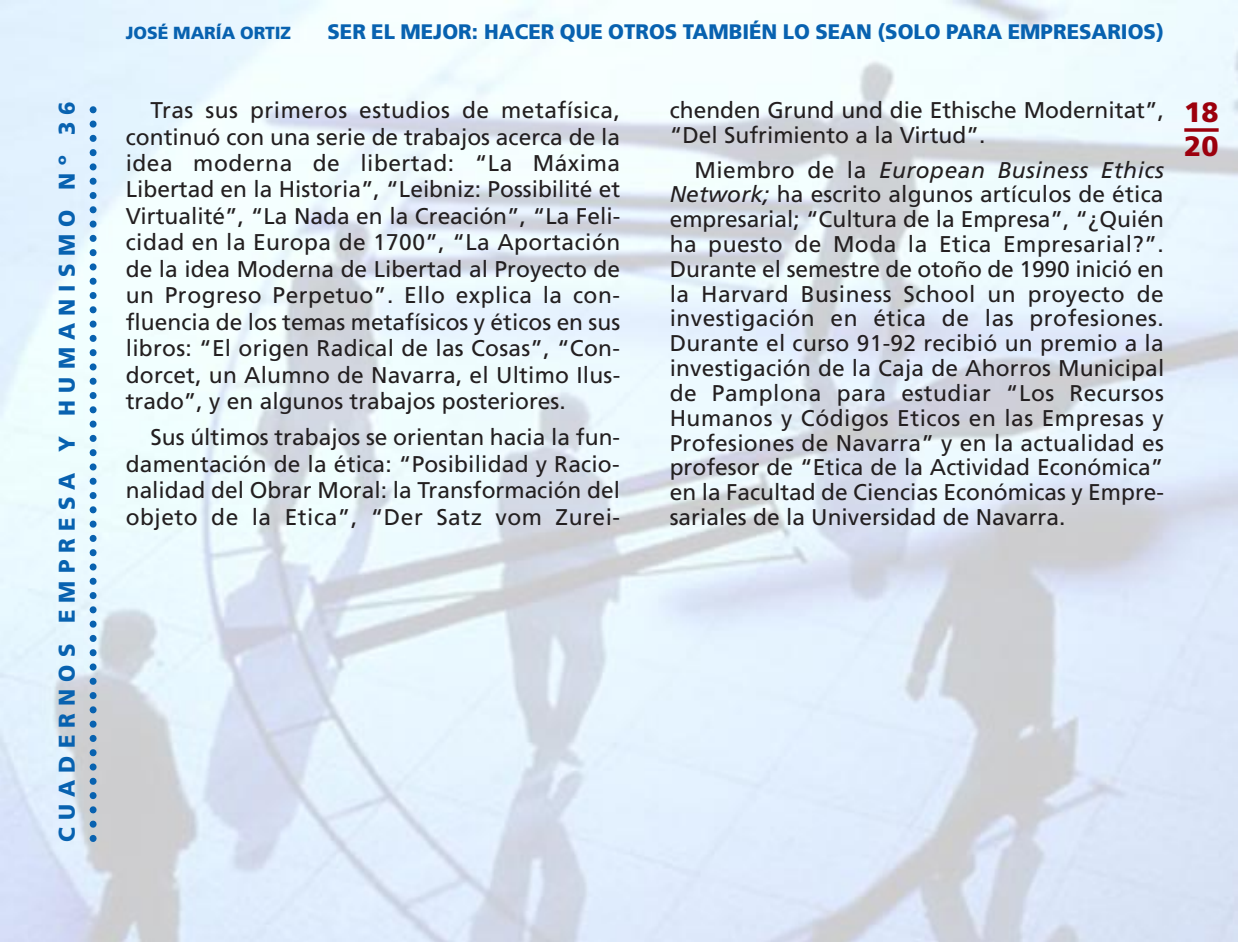
<style>
.page{position:relative;width:1239px;height:942px;background:#fff}
.page>*{position:absolute;margin:0;border:0;box-sizing:border-box;transform-origin:0 0}
.t1{font:900 28px/33.6px "Frutiger";color:#9c000d}
.t2{font:22.75px/24.8px "Frutiger";color:#231f20;text-align:justify}
.t3{font:900 22.75px "Frutiger";letter-spacing:.325em;color:#0862b0}
.t4{font:900 21px "Frutiger";color:#0862b0}
.t5{font:900 17.5px "Frutiger";color:#0862b0}
.s1{font-style:italic}
</style>
<div class="page">
<img style="left:1px;top:0;width:1236px;height:942px">
<svg style="left:1184px;top:128px;width:35px;height:4px"></svg>
<svg style="left:90px;top:101px;width:7px;height:737px;background:#92bbda"></svg>
<p class="t3" style="left:58px;top:842px;width:742px;rotate:-90deg">CUADERNOS EMPRESA Y HUMANISMO Nº 36</p>
<p class="t5" style="left:126px;top:26px;width:167px">JOSÉ MARÍA ORTIZ</p>
<p class="t4" style="left:327px;top:23px;width:838px">SER EL MEJOR: HACER QUE OTROS TAMBIÉN LO SEAN (SOLO PARA EMPRESARIOS)</p>
<p class="t2" style="left:126px;top:99px;width:496px;line-height:26.4px;text-indent:25px">Tras sus primeros estudios de metafísica, continuó con una serie de trabajos acerca de la idea moderna de libertad: “La Máxima Libertad en la Historia”, “Leibniz: Possibilité et Virtualité”, “La Nada en la Creación”, “La Feli&shy;cidad en la Europa de 1700”, “La Aportación de la idea Moderna de Libertad al Proyecto de un Progreso Perpetuo”. Ello explica la con&shy;fluencia de los temas metafísicos y éticos en sus libros: “El origen Radical de las Cosas”, “Con&shy;dorcet, un Alumno de Navarra, el Ultimo Ilus&shy;trado”, y en algunos trabajos posteriores.</p>
<p class="t2" style="left:126px;top:426px;width:496px;line-height:26.4px;text-indent:25px">Sus últimos trabajos se orientan hacia la fun&shy;damentación de la ética: “Posibilidad y Racio&shy;nalidad del Obrar Moral: la Transformación del objeto de la Etica”, “Der Satz vom Zurei-</p>
<p class="t2" style="left:670px;top:99px;width:496px">chenden Grund und die Ethische Modernitat”, “Del Sufrimiento a la Virtud”.</p>
<p class="t2" style="left:670px;top:159px;width:496px;text-indent:25px">Miembro de la <span class="s1">European Business Ethics Network;</span> ha escrito algunos artículos de ética empresarial; “Cultura de la Empresa”, “¿Quién ha puesto de Moda la Etica Empresarial?”.<br>Durante el semestre de otoño de 1990 inició en la Harvard Business School un proyecto de investigación en ética de las profesiones.<br>Durante el curso 91-92 recibió un premio a la investigación de la Caja de Ahorros Municipal de Pamplona para estudiar “Los Recursos Humanos y Códigos Eticos en las Empresas y Profesiones de Navarra” y en la actualidad es profesor de “Etica de la Actividad Económica” en la Facultad de Ciencias Económicas y Empre&shy;sariales de la Universidad de Navarra.</p>
<p class="t1" style="left:1184px;top:98px;width:36px">18<br>20</p>
</div>
